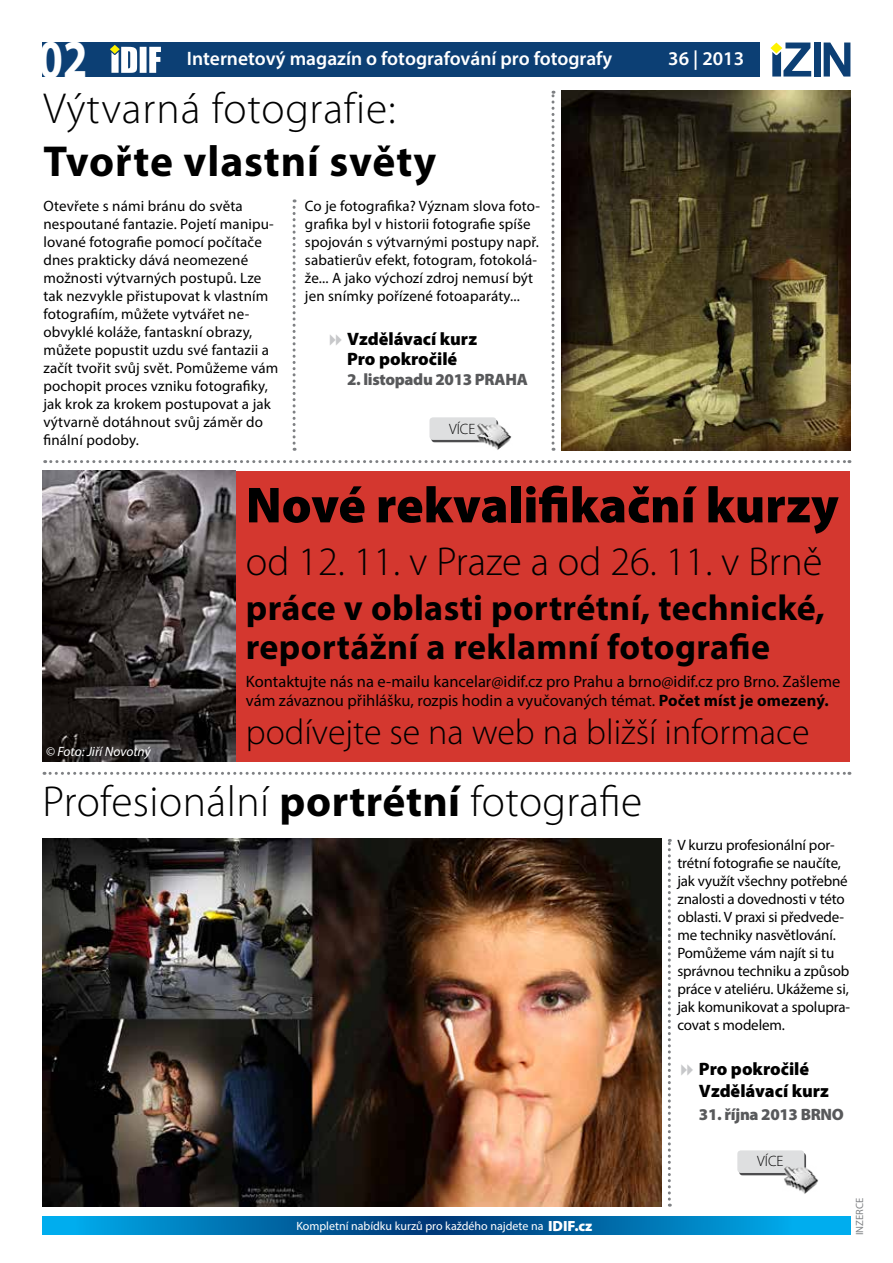
<style>
.page{position:relative;width:893px;height:1263px;background:#fff}
.page>*{position:absolute;margin:0;border:0;box-sizing:border-box;transform-origin:0 0}
.t1{font:700 54.9px "Myriad Pro";color:#fff;scale:.8 1}
.t2{font:900 51px "Myriad Pro";color:#000}
.t3{font:300 43.5px "Myriad Pro";letter-spacing:.01em;color:#000}
.t4{font:700 43.5px "Myriad Pro";letter-spacing:.02em;color:#000}
.t5{font:300 40.5px "Myriad Pro";color:#000}
.t6{font:700 36px/38.7px "Myriad Pro";letter-spacing:.01em;color:#000}
.t7{font:300 36px "Myriad Pro";color:#000}
.t8{font:600 19.5px "Myriad Pro";color:#fff}
.t9{font:900 18px/20.1px "Myriad Pro";color:#000}
.t10{font:16.5px/19.8px "Myriad Pro";color:#000}
.t11{font:900 16.5px "Myriad Pro";letter-spacing:-.02em;color:#58595b}
.t12{font:15px/18px "Myriad Pro";letter-spacing:.01em;color:#000}
.t13{font:15px/18px "Myriad Pro";letter-spacing:-.01em;color:#000}
.t14{font:300 15px "Myriad Pro";color:#000}
.t15{font:italic 13.5px "Myriad Pro";color:#fff}
.t16{font:12px "Myriad Pro";color:#fff}
.t17{font:10.5px "Myriad Pro";color:#808285}
.s1{font-weight:700}
.s2{font-weight:900;font-size:14.85px}
</style>
<div class="page">
<svg style="left:45px;top:460px;width:805px;height:3px"></svg>
<div style="left:43px;top:43px;width:717px;height:34px;background:#0c3f74"></div>
<svg style="left:110px;top:45px;width:51px;height:28px"></svg>
<div style="left:814px;top:43px;width:6px;height:34px;background:#0c3f74"></div>
<svg style="left:824px;top:43px;width:26px;height:34px"></svg>
<svg style="left:770px;top:43px;width:41px;height:34px"></svg>
<svg style="left:43px;top:1216px;width:807px;height:18px;background:#0074b3"></svg>
<svg style="left:551px;top:91px;width:3px;height:360px"></svg>
<svg style="left:293px;top:199px;width:3px;height:252px"></svg>
<svg style="left:668px;top:839px;width:3px;height:367px"></svg>
<svg style="left:44px;top:772px;width:806px;height:3px"></svg>
<div style="left:42px;top:471px;width:808px;height:290px;background:#d4372f"></div>
<img style="left:42px;top:471px;width:194px;height:290px">
<img style="left:562px;top:91px;width:288px;height:360px">
<div style="left:431px;top:420px;width:67px;height:22px;background:#4d4d4f;border-radius:3px"></div>
<div style="left:429px;top:417px;width:67px;height:23px;background:#dedfe0;border-radius:3px"></div>
<img style="left:475px;top:422px;width:37px;height:28px">
<img style="left:43px;top:839px;width:618px;height:367px">
<svg style="left:739px;top:1153px;width:67px;height:22px"></svg>
<div style="left:737px;top:1150px;width:67px;height:23px;background:#dedfe0;border-radius:3px"></div>
<img style="left:782px;top:1166px;width:37px;height:28px">
<h1 class="t1" style="left:39px;top:23px;width:63px">02</h1>
<h3 class="t8" style="left:187px;top:46px;width:427px">Internetový magazín o fotografování pro fotografy</h3>
<h3 class="t8" style="left:668px;top:46px;width:77px">36 | 2013</h3>
<h3 class="t3" style="left:43px;top:83px;width:354px">Výtvarná fotografie:</h3>
<h3 class="t4" style="left:43px;top:133px;width:394px">Tvořte vlastní světy</h3>
<p class="t12" style="left:43px;top:196px;width:236px">Otevřete s námi bránu do světa nespoutané fantazie. Pojetí manipu&shy;lované fotografie pomocí počítače dnes prakticky dává neomezené možnosti výtvarných postupů. Lze tak nezvykle přistupovat k vlastním fotografiím, můžete vytvářet ne&shy;obvyklé koláže, fantaskní obrazy, můžete popustit uzdu své fantazii a začít tvořit svůj svět. Pomůžeme vám pochopit proces vzniku fotografiky, jak krok za krokem postupovat a jak výtvarně dotáhnout svůj záměr do finální podoby.</p>
<p class="t12" style="left:305px;top:196px;width:237px">Co je fotografika? Význam slova foto&shy;grafika byl v historii fotografie spíše spojován s výtvarnými postupy např. sabatierův efekt, fotogram, fotokolá&shy;že... A jako výchozí zdroj nemusí být jen snímky pořízené fotoaparáty...</p>
<p class="t9" style="left:347px;top:328px;width:131px">Vzdělávací kurz<br>Pro pokročilé</p>
<p class="t11" style="left:347px;top:368px;width:182px">2. listopadu 2013 PRAHA</p>
<p class="t14" style="left:449px;top:420px;width:28px">VÍCE</p>
<p class="t15" style="left:46px;top:743px;width:106px">© Foto: Jiří Novotný</p>
<h2 class="t2" style="left:246px;top:471px;width:594px">Nové rekvalifikační kurzy</h2>
<h3 class="t5" style="left:246px;top:537px;width:578px">od 12. 11. v Praze a od 26. 11. v Brně</h3>
<h3 class="t6" style="left:246px;top:588px;width:581px">práce v oblasti portrétní, technické, reportážní a reklamní fotografie</h3>
<p class="t10" style="left:246px;top:671px;width:596px">Kontaktujte nás na e-mailu kancelar@idif.cz pro Prahu a brno@idif.cz pro Brno. Zašleme vám závaznou přihlášku, rozpis hodin a vyučovaných témat. <span class="s1">Počet míst je omezený.</span></p>
<h3 class="t7" style="left:246px;top:710px;width:565px">podívejte se na web na bližší informace</h3>
<h3 class="t3" style="left:43px;top:776px;width:601px">Profesionální <span class="s1">portrétní</span> fotografie</h3>
<p class="t16" style="left:296px;top:1218px;width:298px">Kompletní nabídku kurzů pro každého najdete na <span class="s2">IDIF.cz</span></p>
<p class="t13" style="left:677px;top:836px;width:174px">V kurzu profesionální por&shy;trétní fotografie se naučíte, jak využít všechny potřebné znalosti a dovednosti v této oblasti. V praxi si předvede&shy;me techniky nasvětlování.<br>Pomůžeme vám najít si tu správnou techniku a způsob práce v ateliéru. Ukážeme si, jak komunikovat a spolupra&shy;covat s modelem.</p>
<p class="t9" style="left:699px;top:1056px;width:131px;line-height:22.5px">Pro pokročilé<br>Vzdělávací kurz</p>
<p class="t11" style="left:699px;top:1103px;width:147px">31. října 2013 BRNO</p>
<p class="t14" style="left:757px;top:1152px;width:28px">VÍCE</p>
<p class="t17" style="left:853px;top:1235px;width:39px;rotate:-90deg">INZERCE</p>
</div>
